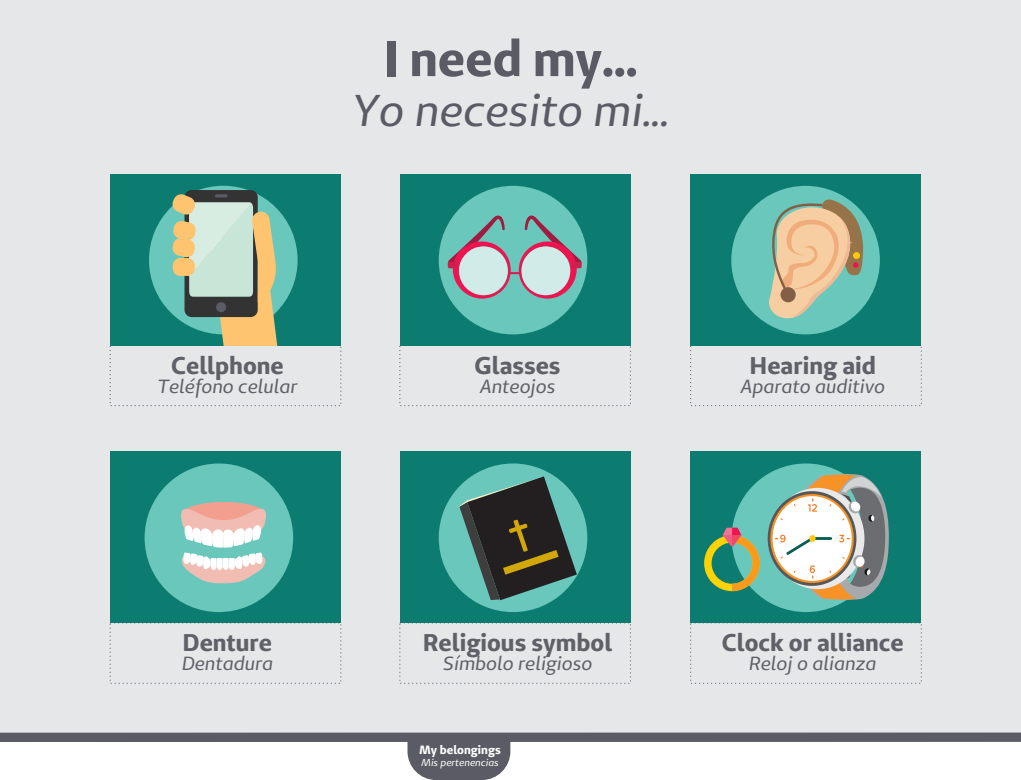
<style>
.page{position:relative;width:1021px;height:780px;background:#fff}
.page>*{position:absolute;margin:0;border:0;box-sizing:border-box;transform-origin:0 0}
.t1{font:700 50.1px "Unimed Sans";color:#5a5b64}
.t2{font:italic 44.4px "Unimed Sans";color:#5a5b64}
.t3{font:700 24.2px "Unimed Sans";color:#5e6168}
.t4{font:italic 19px "Unimed Sans";color:#5e6168}
.t5{font:700 12px "Unimed Sans";color:#fff}
.t6{font:italic 10px "Unimed Sans";color:#fff}
</style>
<div class="page">
<div style="left:1px;top:0;width:1019px;height:732px;background:#e6e7e9"></div>
<div style="left:0;top:732px;width:1020px;height:10px;background:#5a5b64"></div>
<svg style="left:407px;top:742px;width:103px;height:38px;background:#696a72"></svg>
<div style="left:110px;top:174px;width:231px;height:171px;background:#0d7c70"></div>
<div style="left:149px;top:186px;width:148px;height:148px;background:#69c7bc;border-radius:50%"></div>
<div style="left:184px;top:190px;width:74px;height:127px;background:#323332;border-radius:7px"></div>
<svg style="left:171px;top:193px;width:108px;height:152px"></svg>
<div style="left:400px;top:174px;width:230px;height:171px;background:#0d7c70"></div>
<div style="left:690px;top:174px;width:231px;height:171px;background:#0d7c70"></div>
<div style="left:110px;top:452px;width:231px;height:171px;background:#0d7c70"></div>
<div style="left:400px;top:452px;width:230px;height:171px;background:#0d7c70"></div>
<div style="left:690px;top:452px;width:231px;height:171px;background:#0d7c70"></div>
<div style="left:439px;top:186px;width:148px;height:148px;background:#69c7bc;border-radius:50%"></div>
<svg style="left:447px;top:215px;width:135px;height:83px"></svg>
<div style="left:572px;top:262px;width:9px;height:6px;background:#cd204e;border-radius:2px"></div>
<div style="left:448px;top:262px;width:9px;height:6px;background:#cd204e;border-radius:2px"></div>
<div style="left:459px;top:246px;width:48px;height:49px;background:#d0ebe8;border-radius:24px"></div>
<div style="left:521px;top:246px;width:49px;height:49px;background:#d0ebe8;border-radius:24px"></div>
<div style="left:731px;top:186px;width:148px;height:148px;background:#69c7bc;border-radius:50%"></div>
<div style="left:439px;top:463px;width:148px;height:149px;background:#69c7bc;border-radius:50%"></div>
<div style="left:731px;top:463px;width:149px;height:149px;background:#69c7bc;border-radius:50%"></div>
<div style="left:145px;top:463px;width:148px;height:149px;background:#69c7bc;border-radius:50%"></div>
<svg style="left:772px;top:473px;width:117px;height:128px"></svg>
<hr style="left:812px;top:537px;width:20px;height:3px;background:#0b5e53">
<div style="left:809px;top:535px;width:6px;height:7px;background:#feca0a;border-radius:50%"></div>
<div style="left:770px;top:494px;width:83px;height:89px;border:2px solid #f69226;border-radius:50%"></div>
<svg style="left:704px;top:527px;width:56px;height:64px"></svg>
<div style="left:181px;top:502px;width:85px;height:26px;background:#f39f90;border-radius:50%"></div>
<svg style="left:181px;top:506px;width:85px;height:77px"></svg>
<svg style="left:768px;top:198px;width:95px;height:120px"></svg>
<svg style="left:458px;top:476px;width:119px;height:124px"></svg>
<h1 class="t1" style="left:383px;top:25px;width:255px">I need my...</h1>
<h2 class="t2" style="left:351px;top:82px;width:319px">Yo necesito mi...</h2>
<p class="t3" style="left:171px;top:349px;width:114px">Cellphone</p>
<p class="t4" style="left:157px;top:374px;width:142px">Teléfono celular</p>
<p class="t3" style="left:474px;top:349px;width:88px">Glasses</p>
<p class="t4" style="left:479px;top:374px;width:77px">Anteojos</p>
<p class="t3" style="left:749px;top:349px;width:128px">Hearing aid</p>
<p class="t4" style="left:740px;top:374px;width:146px">Aparato auditivo</p>
<p class="t3" style="left:183px;top:626px;width:91px">Denture</p>
<p class="t4" style="left:182px;top:651px;width:93px">Dentadura</p>
<p class="t3" style="left:423px;top:626px;width:191px">Religious symbol</p>
<p class="t4" style="left:443px;top:651px;width:151px">Símbolo religioso</p>
<p class="t5" style="left:419px;top:741px;width:83px">My belongings</p>
<p class="t6" style="left:421px;top:756px;width:79px">Mis pertenencias</p>
<p class="t3" style="left:721px;top:626px;width:183px">Clock or alliance</p>
<p class="t4" style="left:749px;top:651px;width:129px">Reloj o alianza</p>
</div>
